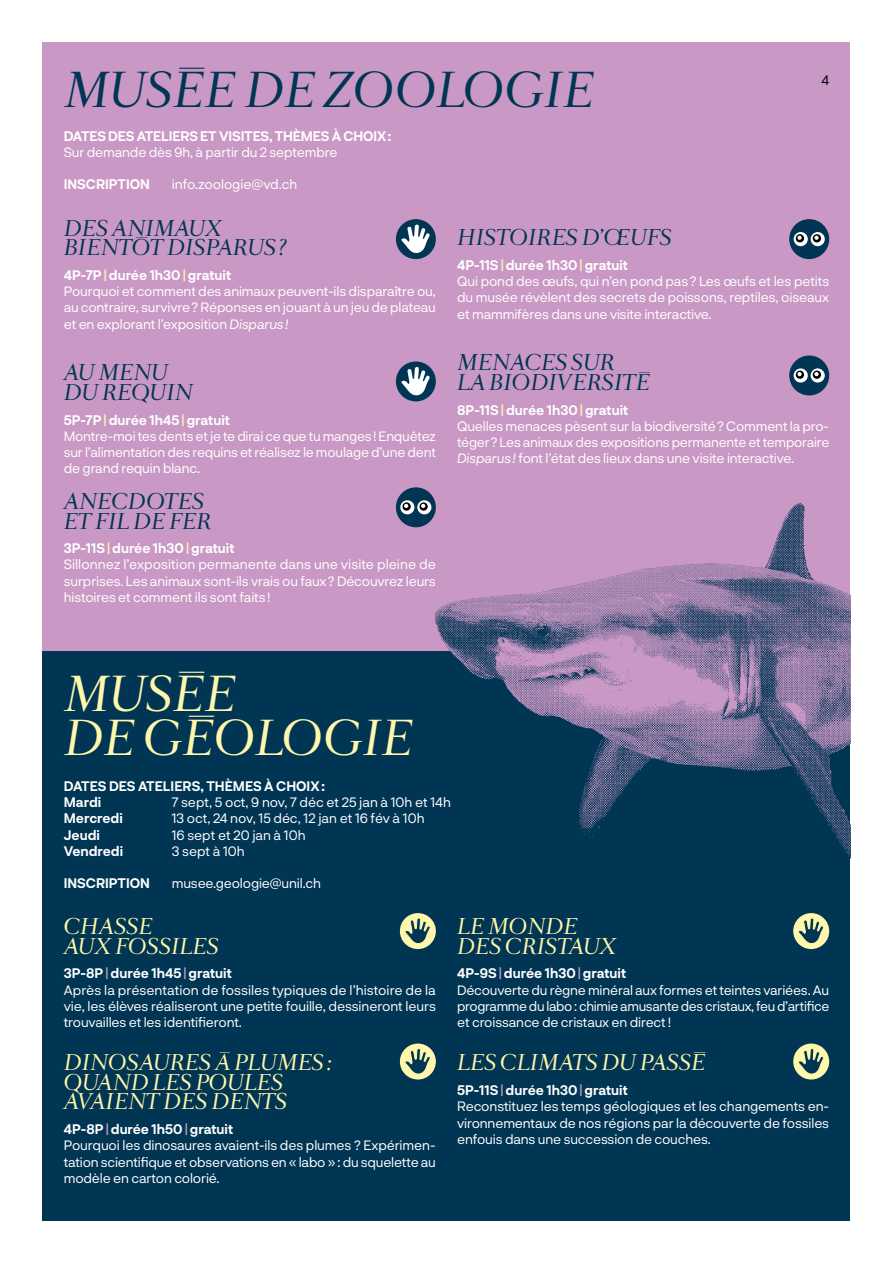
<style>
.page{position:relative;width:893px;height:1263px;background:#fff}
.page>*{position:absolute;margin:0;border:0;box-sizing:border-box;transform-origin:0 0}
.t1{font:43.2px "Romain Rumine Titre";color:#003553}
.t2{font:43.2px/44px "Romain Rumine Titre";color:#fff7ab}
.t3{font:19.5px/19.5px "Romain Rumine Titre";color:#fff7ab}
.t4{font:19.5px/19.5px "Romain Rumine Titre";color:#003553}
.t5{font:13.5px/16.2px "Neurial Grotesk";letter-spacing:-.01em;color:#fff}
.t6{font:700 13.5px/16.2px "Neurial Grotesk";color:#fff}
.t7{font:13.5px "Neurial Grotesk";color:#000}
.s1{font-weight:700}
.s2{font-weight:700;color:#fff7ab}
.s3{font-style:italic}
.s4{font-weight:700;color:#ca98c5}
</style>
<div class="page">
<div style="left:43px;top:43px;width:807px;height:608px;background:#ca98c5"></div>
<div style="left:43px;top:651px;width:807px;height:569px;background:#003553"></div>
<img style="left:416px;top:487px;width:434px;height:439px">
<div style="left:400px;top:913px;width:36px;height:36px;background:#fff7ab;border-radius:50%"></div>
<svg style="left:404px;top:917px;width:27px;height:27px"></svg>
<div style="left:400px;top:1043px;width:36px;height:36px;background:#fff7ab;border-radius:50%"></div>
<svg style="left:404px;top:1047px;width:27px;height:28px"></svg>
<div style="left:793px;top:913px;width:36px;height:36px;background:#fff7ab;border-radius:50%"></div>
<svg style="left:797px;top:917px;width:27px;height:27px"></svg>
<div style="left:793px;top:1043px;width:36px;height:36px;background:#fff7ab;border-radius:50%"></div>
<svg style="left:797px;top:1047px;width:27px;height:28px"></svg>
<div style="left:396px;top:219px;width:40px;height:40px;background:#003553;border-radius:50%"></div>
<svg style="left:401px;top:224px;width:29px;height:29px"></svg>
<div style="left:396px;top:361px;width:40px;height:40px;background:#003553;border-radius:50%"></div>
<svg style="left:401px;top:367px;width:29px;height:28px"></svg>
<div style="left:396px;top:487px;width:40px;height:40px;background:#003553;border-radius:50%"></div>
<div style="left:400px;top:500px;width:14px;height:14px;background:#fff;border-radius:50%"></div>
<svg style="left:402px;top:502px;width:9px;height:9px"></svg>
<svg style="left:404px;top:504px;width:4px;height:4px"></svg>
<div style="left:417px;top:500px;width:14px;height:14px;background:#fff;border-radius:50%"></div>
<svg style="left:419px;top:502px;width:9px;height:9px"></svg>
<svg style="left:421px;top:504px;width:4px;height:4px"></svg>
<div style="left:789px;top:219px;width:40px;height:40px;background:#003553;border-radius:50%"></div>
<svg style="left:794px;top:232px;width:14px;height:14px"></svg>
<svg style="left:796px;top:234px;width:8px;height:8px"></svg>
<svg style="left:797px;top:236px;width:5px;height:4px"></svg>
<svg style="left:811px;top:232px;width:14px;height:14px"></svg>
<svg style="left:813px;top:234px;width:8px;height:8px"></svg>
<svg style="left:814px;top:236px;width:5px;height:4px"></svg>
<div style="left:789px;top:355px;width:40px;height:40px;background:#003553;border-radius:50%"></div>
<svg style="left:794px;top:368px;width:14px;height:15px"></svg>
<svg style="left:796px;top:371px;width:8px;height:8px"></svg>
<svg style="left:797px;top:372px;width:5px;height:4px"></svg>
<svg style="left:811px;top:368px;width:14px;height:15px"></svg>
<svg style="left:813px;top:371px;width:8px;height:8px"></svg>
<svg style="left:814px;top:372px;width:5px;height:4px"></svg>
<h1 class="t1" style="left:64px;top:67px;width:532px">MUSÉE DE ZOOLOGIE</h1>
<p class="t6" style="left:64px;top:127px;width:329px">DATES DES ATELIERS ET VISITES, THÈMES À CHOIX:</p>
<p class="t5" style="left:64px;top:143px;width:275px">Sur demande dès 9h, à partir du 2 septembre</p>
<p class="t6" style="left:64px;top:176px;width:88px">INSCRIPTION</p>
<p class="t5" style="left:172px;top:176px;width:127px">info.zoologie@vd.ch</p>
<p class="t7" style="left:821px;top:71px;width:9px">4</p>
<h2 class="t4" style="left:64px;top:219px;width:224px">DES ANIMAUX<br>BIENTÔT DISPARUS?</h2>
<p class="t5" style="left:64px;top:266px;width:374px"><span class="s1">4P-7P</span><span class="s2">|</span><span class="s1">durée 1h30</span><span class="s2">|</span><span class="s1">gratuit<br></span>Pourquoi et comment des animaux peuvent-ils disparaître ou, au contraire, survivre? Réponses en jouant à un jeu de plateau et en explorant l’exposition <span class="s3">Disparus!</span></p>
<h2 class="t4" style="left:64px;top:364px;width:131px">AU MENU<br>DU REQUIN</h2>
<p class="t5" style="left:64px;top:411px;width:374px"><span class="s1">5P-7P</span><span class="s2">|</span><span class="s1">durée 1h45</span><span class="s2">|</span><span class="s1">gratuit<br></span>Montre-moi tes dents et je te dirai ce que tu manges! Enquêtez sur l’alimentation des requins et réalisez le moulage d’une dent de grand requin blanc.</p>
<h2 class="t4" style="left:64px;top:492px;width:149px">ANECDOTES<br>ET FIL DE FER</h2>
<p class="t5" style="left:64px;top:540px;width:374px"><span class="s1">3P-11S</span><span class="s2">|</span><span class="s1">durée 1h30</span><span class="s2">|</span><span class="s1">gratuit<br></span>Sillonnez l’exposition permanente dans une visite pleine de surprises. Les animaux sont-ils vrais ou faux? Découvrez leurs histoires et comment ils sont faits!</p>
<h2 class="t4" style="left:457px;top:229px;width:216px">HISTOIRES D’ŒUFS</h2>
<p class="t5" style="left:457px;top:256px;width:374px"><span class="s1">4P-11S</span><span class="s2">|</span><span class="s1">durée 1h30</span><span class="s2">|</span><span class="s1">gratuit<br></span>Qui pond des œufs, qui n’en pond pas? Les œufs et les petits du musée révèlent des secrets de poissons, reptiles, oiseaux et mammifères dans une visite interactive.</p>
<h2 class="t4" style="left:457px;top:354px;width:194px">MENACES SUR<br>LA BIODIVERSITÉ</h2>
<p class="t5" style="left:457px;top:401px;width:374px"><span class="s1">8P-11S</span><span class="s2">|</span><span class="s1">durée 1h30</span><span class="s2">|</span><span class="s1">gratuit<br></span>Quelles menaces pèsent sur la biodiversité? Comment la pro&shy;téger? Les animaux des expositions permanente et temporaire <span class="s3">Disparus!</span> font l’état des lieux dans une visite interactive.</p>
<h1 class="t2" style="left:64px;top:674px;width:351px">MUSÉE<br>DE GÉOLOGIE</h1>
<p class="t6" style="left:64px;top:777px;width:263px">DATES DES ATELIERS, THÈMES À CHOIX:<br>Mardi</p>
<p class="t5" style="left:172px;top:794px;width:281px">7 sept, 5 oct, 9 nov, 7 déc et 25 jan à 10h et 14h</p>
<p class="t6" style="left:64px;top:810px;width:61px">Mercredi</p>
<p class="t5" style="left:172px;top:810px;width:254px">13 oct, 24 nov, 15 déc, 12 jan et 16 fév à 10h</p>
<p class="t6" style="left:64px;top:826px;width:38px">Jeudi</p>
<p class="t5" style="left:172px;top:826px;width:135px">16 sept et 20 jan à 10h</p>
<p class="t6" style="left:64px;top:842px;width:61px">Vendredi</p>
<p class="t5" style="left:172px;top:842px;width:75px">3 sept à 10h</p>
<p class="t6" style="left:64px;top:874px;width:88px">INSCRIPTION</p>
<p class="t5" style="left:172px;top:875px;width:151px">musee.geologie@unil.ch</p>
<h2 class="t3" style="left:64px;top:918px;width:157px">CHASSE<br>AUX FOSSILES</h2>
<p class="t5" style="left:64px;top:965px;width:374px"><span class="s1">3P-8P</span><span class="s4">|</span><span class="s1">durée 1h45</span><span class="s4">|</span><span class="s1">gratuit<br></span>Après la présentation de fossiles typiques de l’histoire de la vie, les élèves réaliseront une petite fouille, dessineront leurs trouvailles et les identifieront.</p>
<h2 class="t3" style="left:64px;top:1054px;width:269px">DINOSAURES À PLUMES:<br>QUAND LES POULES<br>AVAIENT DES DENTS</h2>
<p class="t5" style="left:64px;top:1120px;width:374px"><span class="s1">4P-8P</span><span class="s4">|</span><span class="s1">durée 1h50</span><span class="s4">|</span><span class="s1">gratuit<br></span>Pourquoi les dinosaures avaient-ils des plumes ? Expérimen&shy;tation scientifique et observations en « labo » : du squelette au modèle en carton colorié.</p>
<h2 class="t3" style="left:457px;top:918px;width:161px">LE MONDE<br>DES CRISTAUX</h2>
<p class="t5" style="left:457px;top:965px;width:374px"><span class="s1">4P-9S</span><span class="s4">|</span><span class="s1">durée 1h30</span><span class="s4">|</span><span class="s1">gratuit<br></span>Découverte du règne minéral aux formes et teintes variées. Au programme du labo : chimie amusante des cristaux, feu d’artifice et croissance de cristaux en direct !</p>
<h2 class="t3" style="left:457px;top:1054px;width:250px">LES CLIMATS DU PASSÉ</h2>
<p class="t5" style="left:457px;top:1081px;width:374px"><span class="s1">5P-11S</span><span class="s4">|</span><span class="s1">durée 1h30</span><span class="s4">|</span><span class="s1">gratuit<br></span>Reconstituez les temps géologiques et les changements en&shy;vironnementaux de nos régions par la découverte de fossiles enfouis dans une succession de couches.</p>
</div>
